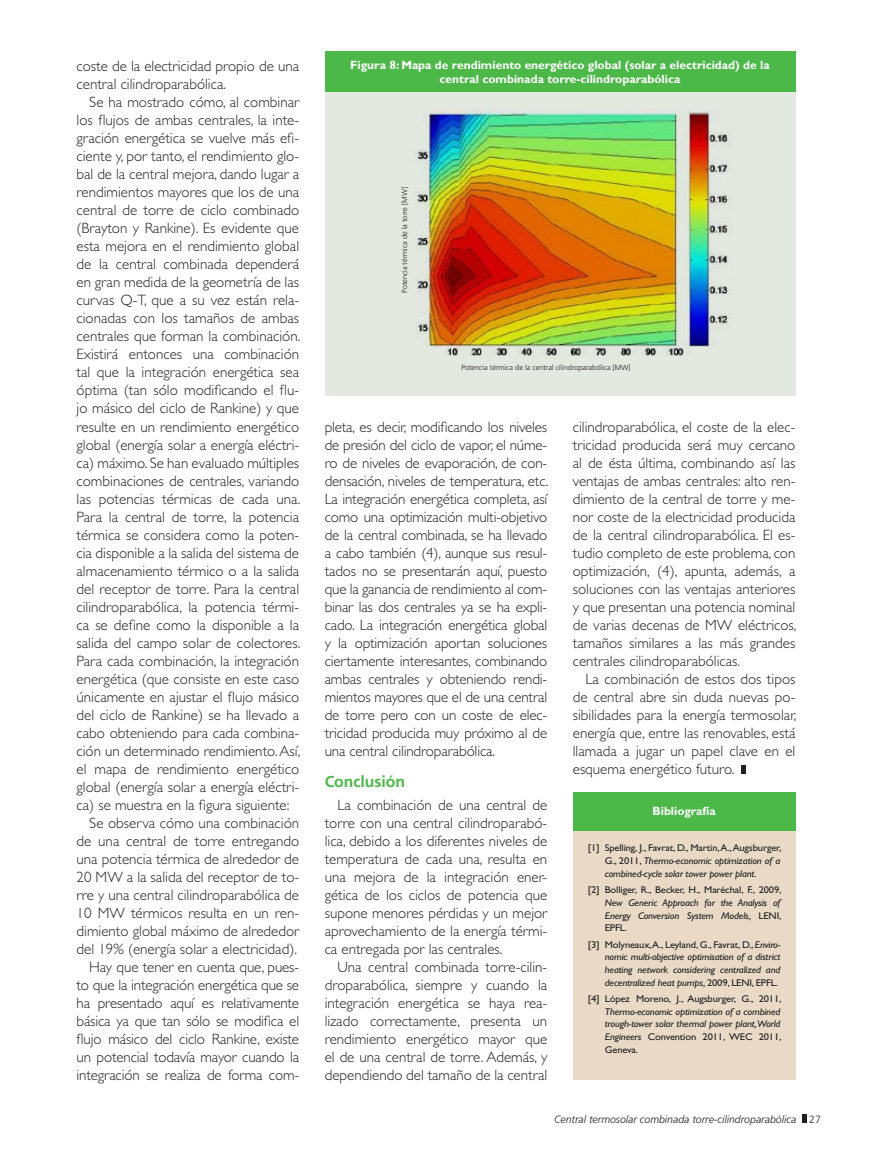
<style>
.page{position:relative;width:872px;height:1149px;background:#fff}
.page>*{position:absolute;margin:0;border:0;box-sizing:border-box;transform-origin:0 0}
.ladillo_tecnico{font:700 15.75px "Frutiger LT Std";color:#4cb848}
.texto_comun{font:300 15px/18px "Gill Sans Std";color:#231f20;text-align:justify}
.titulo_tabla_grafico{font:700 12px/14.4px "Gill Sans Std";color:#fff;text-align:center}
.t1{font:italic 300 10.5px "Frutiger LT Std";color:#231f20}
.texto_tabla_grafico{font:italic 9.75px/12.6px "Gill Sans Std";letter-spacing:-.015em;color:#231f20;text-align:justify;scale:1.07 1}
.subladillo_varios{font:300 7.35px "Frutiger LT Std";color:#231f20}
.s1{font-style:normal}
</style>
<div class="page">
<svg style="left:802px;top:1114px;width:4px;height:8px"></svg>
<svg style="left:741px;top:765px;width:4px;height:8px"></svg>
<div style="left:573px;top:791px;width:222px;height:39px;background:#4cb848"></div>
<div style="left:573px;top:830px;width:222px;height:248px;background:#e9dac7"></div>
<div style="left:325px;top:51px;width:470px;height:43px;background:#4cb848"></div>
<div style="left:325px;top:92px;width:470px;height:303px;background:#e3e8e1"></div>
<img style="left:415px;top:110px;width:317px;height:246px">
<p class="texto_comun" style="left:77px;top:57px;width:224px">coste de la electricidad propio de una central cilindroparabólica.</p>
<p class="texto_comun" style="left:77px;top:93px;width:225px;text-indent:13px">Se ha mostrado cómo, al combinar los flujos de ambas centrales, la inte&shy;gración energética se vuelve más efi&shy;ciente y, por tanto, el rendimiento glo&shy;bal de la central mejora, dando lugar a rendimientos mayores que los de una central de torre de ciclo combinado (Brayton y Rankine). Es evidente que esta mejora en el rendimiento global de la central combinada dependerá en gran medida de la geometría de las curvas Q-T, que a su vez están rela&shy;cionadas con los tamaños de ambas centrales que forman la combinación.<br>Existirá entonces una combinación tal que la integración energética sea óptima (tan sólo modificando el flu&shy;jo másico del ciclo de Rankine) y que resulte en un rendimiento energético global (energía solar a energía eléctri&shy;ca) máximo. Se han evaluado múltiples combinaciones de centrales, variando las potencias térmicas de cada una.<br>Para la central de torre, la potencia térmica se considera como la poten&shy;cia disponible a la salida del sistema de almacenamiento térmico o a la salida del receptor de torre. Para la central cilindroparabólica, la potencia térmi&shy;ca se define como la disponible a la salida del campo solar de colectores.<br>Para cada combinación, la integración energética (que consiste en este caso únicamente en ajustar el flujo másico del ciclo de Rankine) se ha llevado a cabo obteniendo para cada combina&shy;ción un determinado rendimiento. Así, el mapa de rendimiento energético global (energía solar a energía eléctri&shy;ca) se muestra en la figura siguiente:</p>
<p class="texto_comun" style="left:77px;top:813px;width:224px;text-indent:13px">Se observa cómo una combinación de una central de torre entregando una potencia térmica de alrededor de 20 MW a la salida del receptor de to&shy;rre y una central cilindroparabólica de 10 MW térmicos resulta en un ren&shy;dimiento global máximo de alrededor del 19% (energía solar a electricidad).</p>
<p class="texto_comun" style="left:77px;top:957px;width:224px;text-indent:13px">Hay que tener en cuenta que, pues&shy;to que la integración energética que se ha presentado aquí es relativamente básica ya que tan sólo se modifica el flujo másico del ciclo Rankine, existe un potencial todavía mayor cuando la integración se realiza de forma com-</p>
<p class="titulo_tabla_grafico" style="left:350px;top:57px;width:421px">Figura 8: Mapa de rendimiento energético global (solar a electricidad) de la central combinada torre-cilindroparabólica</p>
<p class="subladillo_varios" style="left:400px;top:293px;width:107px;rotate:-90deg">Potencia térmica de la torre [MW]</p>
<p class="subladillo_varios" style="left:461px;top:363px;width:170px">Potencia térmica de la central cilindroparabólica [MW]</p>
<p class="texto_comun" style="left:325px;top:417px;width:225px">pleta, es decir, modificando los niveles de presión del ciclo de vapor, el núme&shy;ro de niveles de evaporación, de con&shy;densación, niveles de temperatura, etc.<br>La integración energética completa, así como una optimización multi-objetivo de la central combinada, se ha llevado a cabo también (4), aunque sus resul&shy;tados no se presentarán aquí, puesto que la ganancia de rendimiento al com&shy;binar las dos centrales ya se ha expli&shy;cado. La integración energética global y la optimización aportan soluciones ciertamente interesantes, combinando ambas centrales y obteniendo rendi&shy;mientos mayores que el de una central de torre pero con un coste de elec&shy;tricidad producida muy próximo al de una central cilindroparabólica.</p>
<p class="ladillo_tecnico" style="left:325px;top:772px;width:82px">Conclusión</p>
<p class="texto_comun" style="left:325px;top:795px;width:224px;text-indent:13px">La combinación de una central de torre con una central cilindroparabó&shy;lica, debido a los diferentes niveles de temperatura de cada una, resulta en una mejora de la integración ener&shy;gética de los ciclos de potencia que supone menores pérdidas y un mejor aprovechamiento de la energía térmi&shy;ca entregada por las centrales.</p>
<p class="texto_comun" style="left:325px;top:957px;width:224px;text-indent:13px">Una central combinada torre-cilin&shy;droparabólica, siempre y cuando la integración energética se haya rea&shy;lizado correctamente, presenta un rendimiento energético mayor que el de una central de torre. Además, y dependiendo del tamaño de la central</p>
<p class="texto_comun" style="left:573px;top:417px;width:225px">cilindroparabólica, el coste de la elec&shy;tricidad producida será muy cercano al de ésta última, combinando así las ventajas de ambas centrales: alto ren&shy;dimiento de la central de torre y me&shy;nor coste de la electricidad producida de la central cilindroparabólica. El es&shy;tudio completo de este problema, con optimización, (4), apunta, además, a soluciones con las ventajas anteriores y que presentan una potencia nominal de varias decenas de MW eléctricos, tamaños similares a las más grandes centrales cilindroparabólicas.</p>
<p class="texto_comun" style="left:573px;top:669px;width:225px;text-indent:13px">La combinación de estos dos tipos de central abre sin duda nuevas po&shy;sibilidades para la energía termosolar, energía que, entre las renovables, está llamada a jugar un papel clave en el esquema energético futuro.</p>
<p class="titulo_tabla_grafico" style="left:652px;top:803px;width:65px">Bibliografía</p>
<p class="texto_tabla_grafico" style="left:605px;top:841px;width:167px;text-indent:-17px"><span class="s1">[1] Spelling, J., Favrat, D., Martin, A., Augsburger, G., 2011,</span> Thermo-economic optimization of a combined-cycle solar tower power plant.</p>
<p class="texto_tabla_grafico" style="left:605px;top:883px;width:167px;text-indent:-17px"><span class="s1">[2] Bolliger, R., Becker, H., Maréchal, F., 2009, </span>New Generic Approach for the Analysis of Energy Conversion System Models, <span class="s1">LENI, EPFL.</span></p>
<p class="texto_tabla_grafico" style="left:605px;top:937px;width:166px;text-indent:-17px"><span class="s1">[3] Molyneaux,A., Leyland, G., Favrat, D.,</span> Enviro&shy;nomic multi-objective optimisation of a district heating network considering centralized and decentralized heat pumps, <span class="s1">2009, LENI, EPFL.</span></p>
<p class="texto_tabla_grafico" style="left:605px;top:992px;width:166px;text-indent:-17px"><span class="s1">[4] López Moreno, J., Augsburger, G., 2011, </span>Thermo-economic optimization of a combined trough-tower solar thermal power plant,World Engineers <span class="s1">Convention 2011, WEC 2011, Geneva.</span></p>
<p class="t1" style="left:554px;top:1112px;width:268px">Central termosolar combinada torre-cilindroparabólica <span class="s1">27</span></p>
</div>
